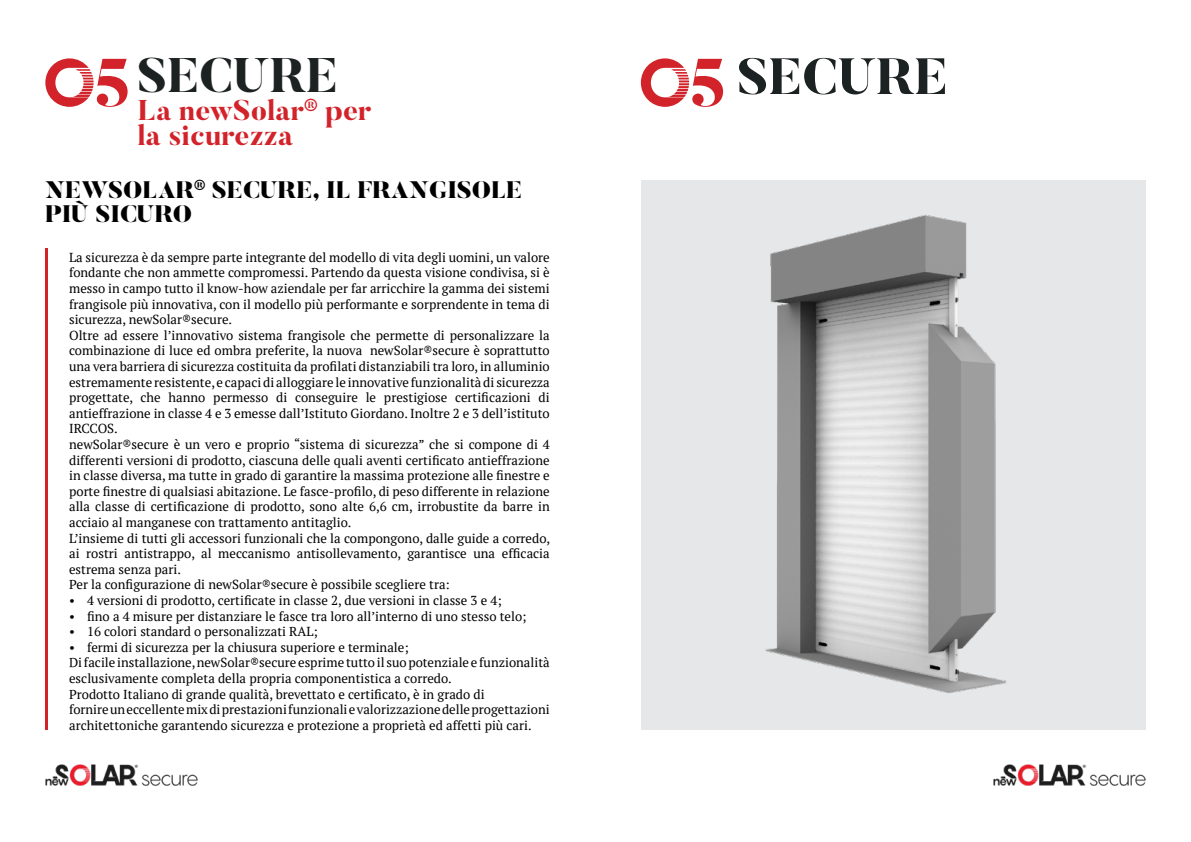
<style>
.page{position:relative;width:1191px;height:842px;background:#fff}
.page>*{position:absolute;margin:0;border:0;box-sizing:border-box;transform-origin:0 0}
.t1{font:800 50.7px "Butler";color:#1c2121}
.t2{font:800 48.3px "Butler";color:#1c2121}
.t3{font:800 28.4px/25px "Butler";color:#d2232a}
.t4{font:900 23.8px/24.6px "Butler";color:#000}
.t5{font:13px/15.6px "PT Serif";color:#000}
.s1{font-size:67.3px;color:#d2232a}
</style>
<div class="page">
<svg style="left:45px;top:58px;width:49px;height:49px"></svg>
<hr style="left:45px;top:248px;width:3px;height:482px;background:#d2232a">
<img style="left:45px;top:764px;width:152px;height:21px">
<div style="left:641px;top:180px;width:504px;height:550px;background:#e6e7e8"></div>
<svg style="left:641px;top:58px;width:48px;height:49px"></svg>
<img style="left:765px;top:215px;width:242px;height:479px">
<img style="left:994px;top:764px;width:151px;height:21px">
<h2 class="t2" style="left:94px;top:45px;width:246px"><span class="s1">5</span>SECURE</h2>
<h3 class="t3" style="left:137px;top:99px;width:235px">La newSolar<sup>®</sup> per la sicurezza</h3>
<h3 class="t4" style="left:45px;top:178px;width:479px">NEWSOLAR<sup>®</sup> SECURE, IL FRANGISOLE<br>PIÙ SICURO</h3>
<p class="t5" style="left:69px;top:249px;width:482px">La sicurezza è da sempre parte integrante del modello di vita degli uomini, un valore fondante che non ammette compromessi. Partendo da questa visione condivisa, si è messo in campo tutto il know-how aziendale per far arricchire la gamma dei sistemi frangisole più innovativa, con il modello più performante e sorprendente in tema di sicurezza, newSolar®secure.<br>Oltre ad essere l’innovativo sistema frangisole che permette di personalizzare la combinazione di luce ed ombra preferite, la nuova newSolar®secure è soprattutto una vera barriera di sicurezza costituita da profilati distanziabili tra loro, in alluminio estremamente resistente, e capaci di alloggiare le innovative funzionalità di sicurezza progettate, che hanno permesso di conseguire le prestigiose certificazioni di antieffrazione in classe 4 e 3 emesse dall’Istituto Giordano. Inoltre 2 e 3 dell’istituto IRCCOS.<br>newSolar®secure è un vero e proprio “sistema di sicurezza” che si compone di 4 differenti versioni di prodotto, ciascuna delle quali aventi certificato antieffrazione in classe diversa, ma tutte in grado di garantire la massima protezione alle finestre e porte finestre di qualsiasi abitazione. Le fasce-profilo, di peso differente in relazione alla classe di certificazione di prodotto, sono alte 6,6 cm, irrobustite da barre in acciaio al manganese con trattamento antitaglio.<br>L’insieme di tutti gli accessori funzionali che la compongono, dalle guide a corredo, ai rostri antistrappo, al meccanismo antisollevamento, garantisce una efficacia estrema senza pari.<br>Per la configurazione di newSolar®secure è possibile scegliere tra:</p>
<p class="t5" style="left:69px;top:592px;width:434px">• 4 versioni di prodotto, certificate in classe 2, due versioni in classe 3 e 4;</p>
<p class="t5" style="left:69px;top:608px;width:459px">• fino a 4 misure per distanziare le fasce tra loro all’interno di uno stesso telo;</p>
<p class="t5" style="left:69px;top:624px;width:250px">• 16 colori standard o personalizzati RAL;</p>
<p class="t5" style="left:69px;top:639px;width:482px">• fermi di sicurezza per la chiusura superiore e terminale;<br>Di facile installazione, newSolar®secure esprime tutto il suo potenziale e funzionalità esclusivamente completa della propria componentistica a corredo.<br>Prodotto Italiano di grande qualità, brevettato e certificato, è in grado di<br>fornire un eccellente mix di prestazioni funzionali e valorizzazione delle progettazioni architettoniche garantendo sicurezza e protezione a proprietà ed affetti più cari.</p>
<h1 class="t1" style="left:689px;top:44px;width:260px"><span class="s1">5</span> SECURE</h1>
</div>
